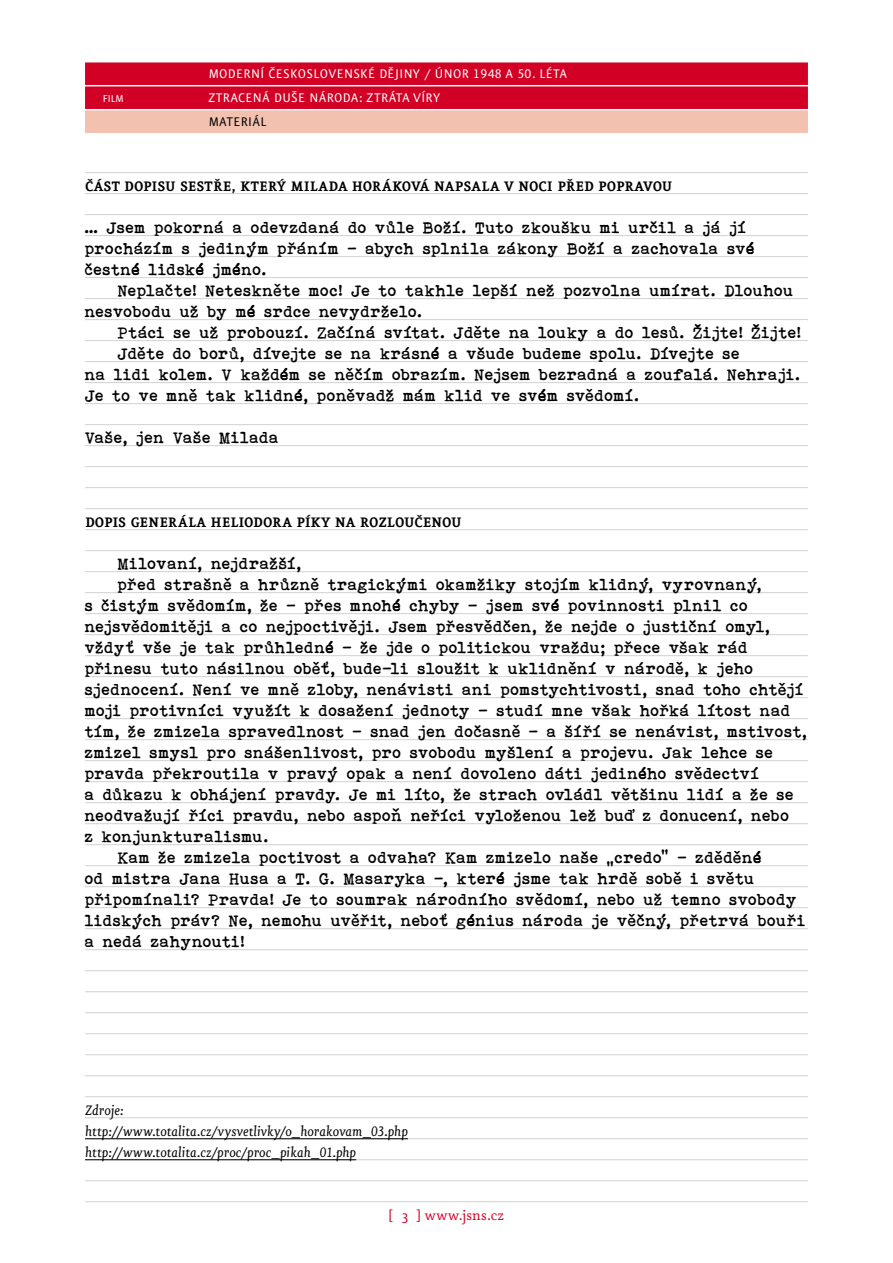
<style>
.page{position:relative;width:893px;height:1263px;background:#fff}
.page>*{position:absolute;margin:0;border:0;box-sizing:border-box;transform-origin:0 0}
.t1{font:16.5px/21px "Bohemian typewriter";letter-spacing:-.005em;color:#000}
.t2{font:italic 16.5px/21px "Eureka OT";letter-spacing:-.005em;color:#000}
.t3{font:700 16.5px "Eureka OT";letter-spacing:-.01em;color:#000}
.t4{font:16.5px "Eureka OT";color:#d20024}
.t5{font:15px/24px "Eureka Sans OT";letter-spacing:.025em;color:#fff}
.t6{font:15px "Eureka Sans OT";letter-spacing:.025em;color:#000}
.t7{font:12px "Eureka Sans OT";color:#fff}
</style>
<div class="page">
<hr style="left:85px;top:172px;width:723px;height:1px;background:#d0d1d2">
<hr style="left:85px;top:193px;width:723px;height:1px;background:#d0d1d2">
<hr style="left:85px;top:214px;width:723px;height:1px;background:#d0d1d2">
<hr style="left:85px;top:235px;width:723px;height:1px;background:#d0d1d2">
<hr style="left:85px;top:256px;width:723px;height:1px;background:#d0d1d2">
<hr style="left:85px;top:277px;width:723px;height:1px;background:#d0d1d2">
<hr style="left:85px;top:298px;width:723px;height:1px;background:#d0d1d2">
<hr style="left:85px;top:319px;width:723px;height:1px;background:#d0d1d2">
<hr style="left:85px;top:340px;width:723px;height:1px;background:#d0d1d2">
<hr style="left:85px;top:361px;width:723px;height:1px;background:#d0d1d2">
<hr style="left:85px;top:382px;width:723px;height:1px;background:#d0d1d2">
<hr style="left:85px;top:403px;width:723px;height:1px;background:#d0d1d2">
<hr style="left:85px;top:424px;width:723px;height:1px;background:#d0d1d2">
<hr style="left:85px;top:445px;width:723px;height:1px;background:#d0d1d2">
<hr style="left:85px;top:466px;width:723px;height:1px;background:#d0d1d2">
<hr style="left:85px;top:487px;width:723px;height:1px;background:#d0d1d2">
<hr style="left:85px;top:508px;width:723px;height:1px;background:#d0d1d2">
<hr style="left:85px;top:529px;width:723px;height:1px;background:#d0d1d2">
<hr style="left:85px;top:550px;width:723px;height:1px;background:#d0d1d2">
<hr style="left:85px;top:571px;width:723px;height:1px;background:#d0d1d2">
<hr style="left:85px;top:592px;width:723px;height:1px;background:#d0d1d2">
<hr style="left:85px;top:613px;width:723px;height:1px;background:#d0d1d2">
<hr style="left:85px;top:634px;width:723px;height:1px;background:#d0d1d2">
<hr style="left:85px;top:655px;width:723px;height:1px;background:#d0d1d2">
<hr style="left:85px;top:676px;width:723px;height:1px;background:#d0d1d2">
<hr style="left:85px;top:697px;width:723px;height:1px;background:#d0d1d2">
<hr style="left:85px;top:718px;width:723px;height:1px;background:#d0d1d2">
<hr style="left:85px;top:739px;width:723px;height:1px;background:#d0d1d2">
<hr style="left:85px;top:760px;width:723px;height:1px;background:#d0d1d2">
<hr style="left:85px;top:781px;width:723px;height:1px;background:#d0d1d2">
<hr style="left:85px;top:802px;width:723px;height:1px;background:#d0d1d2">
<hr style="left:85px;top:823px;width:723px;height:1px;background:#d0d1d2">
<hr style="left:85px;top:844px;width:723px;height:1px;background:#d0d1d2">
<hr style="left:85px;top:865px;width:723px;height:1px;background:#d0d1d2">
<hr style="left:85px;top:886px;width:723px;height:1px;background:#d0d1d2">
<hr style="left:85px;top:907px;width:723px;height:1px;background:#d0d1d2">
<hr style="left:85px;top:928px;width:723px;height:1px;background:#d0d1d2">
<hr style="left:85px;top:949px;width:723px;height:1px;background:#d0d1d2">
<hr style="left:85px;top:970px;width:723px;height:1px;background:#d0d1d2">
<hr style="left:85px;top:991px;width:723px;height:1px;background:#d0d1d2">
<hr style="left:85px;top:1012px;width:723px;height:1px;background:#d0d1d2">
<hr style="left:85px;top:1033px;width:723px;height:1px;background:#d0d1d2">
<hr style="left:85px;top:1054px;width:723px;height:1px;background:#d0d1d2">
<hr style="left:85px;top:1075px;width:723px;height:1px;background:#d0d1d2">
<hr style="left:85px;top:1096px;width:723px;height:1px;background:#d0d1d2">
<hr style="left:85px;top:1117px;width:723px;height:1px;background:#d0d1d2">
<hr style="left:85px;top:1138px;width:723px;height:1px;background:#d0d1d2">
<hr style="left:85px;top:1159px;width:723px;height:1px;background:#d0d1d2">
<hr style="left:85px;top:1180px;width:723px;height:1px;background:#d0d1d2">
<hr style="left:85px;top:1201px;width:723px;height:1px;background:#d0d1d2">
<div style="left:85px;top:62px;width:723px;height:23px;background:#d20024"></div>
<div style="left:85px;top:86px;width:723px;height:23px;background:#d20024"></div>
<div style="left:85px;top:110px;width:723px;height:23px;background:#f3c1af"></div>
<hr style="left:85px;top:1138px;width:323px;height:1px;background:#000">
<hr style="left:85px;top:1159px;width:271px;height:1px;background:#000">
<p class="t7" style="left:103px;top:92px;width:23px">film</p>
<p class="t5" style="left:208px;top:62px;width:360px">MODERNÍ ČESKOSLOVENSKÉ DĚJINY / ÚNOR 1948 A 50. LÉTA<br>ZTRACENÁ DUŠE NÁRODA: ZTRÁTA VÍRY</p>
<p class="t6" style="left:209px;top:114px;width:59px">MATERIÁL</p>
<p class="t3" style="left:85px;top:178px;width:397px">ČÁST DOPISU SESTŘE, KTERÝ MILADA HORÁKOVÁ NAPSALA</p>
<p class="t3" style="left:504px;top:178px;width:170px">V NOCI PŘED POPRAVOU</p>
<p class="t1" style="left:85px;top:217px;width:672px">… Jsem pokorná a odevzdaná do vůle Boží. Tuto zkoušku mi určil a já jí procházím s jediným přáním – abych splnila zákony Boží a zachovala své čestné lidské jméno.</p>
<p class="t1" style="left:85px;top:280px;width:711px;text-indent:33px">Neplačte! Neteskněte moc! Je to takhle lepší než pozvolna umírat. Dlouhou nesvobodu už by mé srdce nevydrželo.</p>
<p class="t1" style="left:118px;top:322px;width:686px">Ptáci se už probouzí. Začíná svítat. Jděte na louky a do lesů. Žijte! Žijte!</p>
<p class="t1" style="left:118px;top:343px;width:624px">Jděte do borů, dívejte se na krásné a všude budeme spolu. Dívejte se</p>
<p class="t1" style="left:85px;top:364px;width:717px">na lidi kolem. V každém se něčím obrazím. Nejsem bezradná a zoufalá. Nehraji.</p>
<p class="t1" style="left:85px;top:385px;width:556px">Je to ve mně tak klidné, poněvadž mám klid ve svém svědomí.</p>
<p class="t1" style="left:85px;top:427px;width:196px">Vaše, jen Vaše Milada</p>
<p class="t3" style="left:85px;top:514px;width:85px">DOPIS GENERÁLA</p>
<p class="t3" style="left:211px;top:514px;width:253px">HELIODORA PÍKY NA ROZLOUČENOU</p>
<p class="t1" style="left:118px;top:553px;width:186px">Milovaní, nejdražší,</p>
<p class="t1" style="left:118px;top:574px;width:646px">před strašně a hrůzně tragickými okamžiky stojím klidný, vyrovnaný,</p>
<p class="t1" style="left:85px;top:595px;width:665px">s čistým svědomím, že – přes mnohé chyby – jsem své povinnosti plnil co</p>
<p class="t1" style="left:85px;top:616px;width:687px">nejsvědomitěji a co nejpoctivěji. Jsem přesvědčen, že nejde o justiční omyl,</p>
<p class="t1" style="left:85px;top:637px;width:665px">vždyť vše je tak průhledné – že jde o politickou vraždu; přece však rád</p>
<p class="t1" style="left:85px;top:658px;width:670px">přinesu tuto násilnou oběť, bude-li sloužit k uklidnění v národě, k jeho</p>
<p class="t1" style="left:85px;top:679px;width:721px">sjednocení. Není ve mně zloby, nenávisti ani pomstychtivosti, snad toho chtějí</p>
<p class="t1" style="left:85px;top:700px;width:708px">moji protivníci využít k dosažení jednoty – studí mne však hořká lítost nad</p>
<p class="t1" style="left:85px;top:721px;width:724px">tím, že zmizela spravedlnost – snad jen dočasně – a šíří se nenávist, mstivost,</p>
<p class="t1" style="left:85px;top:742px;width:690px">zmizel smysl pro snášenlivost, pro svobodu myšlení a projevu. Jak lehce se</p>
<p class="t1" style="left:85px;top:763px;width:677px">pravda překroutila v pravý opak a není dovoleno dáti jediného svědectví</p>
<p class="t1" style="left:85px;top:784px;width:711px">a důkazu k obhájení pravdy. Je mi líto, že strach ovládl většinu lidí a že se</p>
<p class="t1" style="left:85px;top:805px;width:706px">neodvažují říci pravdu, nebo aspoň neříci vyloženou lež buď z donucení, nebo</p>
<p class="t1" style="left:85px;top:826px;width:186px">z konjunkturalismu.</p>
<p class="t1" style="left:118px;top:847px;width:646px">Kam že zmizela poctivost a odvaha? Kam zmizelo naše „credo“ – zděděné</p>
<p class="t1" style="left:85px;top:868px;width:672px">od mistra Jana Husa a T. G. Masaryka –, které jsme tak hrdě sobě i světu</p>
<p class="t1" style="left:85px;top:889px;width:714px">připomínali? Pravda! Je to soumrak národního svědomí, nebo už temno svobody</p>
<p class="t1" style="left:85px;top:910px;width:723px">lidských práv? Ne, nemohu uvěřit, neboť génius národa je věčný, přetrvá bouři</p>
<p class="t1" style="left:85px;top:931px;width:162px">a nedá zahynouti!</p>
<p class="t2" style="left:85px;top:1100px;width:324px">Zdroje: http://www.totalita.cz/vysvetlivky/o_horakovam_03.php http://www.totalita.cz/proc/proc_pikah_01.php</p>
<p class="t4" style="left:389px;top:1207px;width:117px">[ 3 ] www.jsns.cz</p>
</div>
